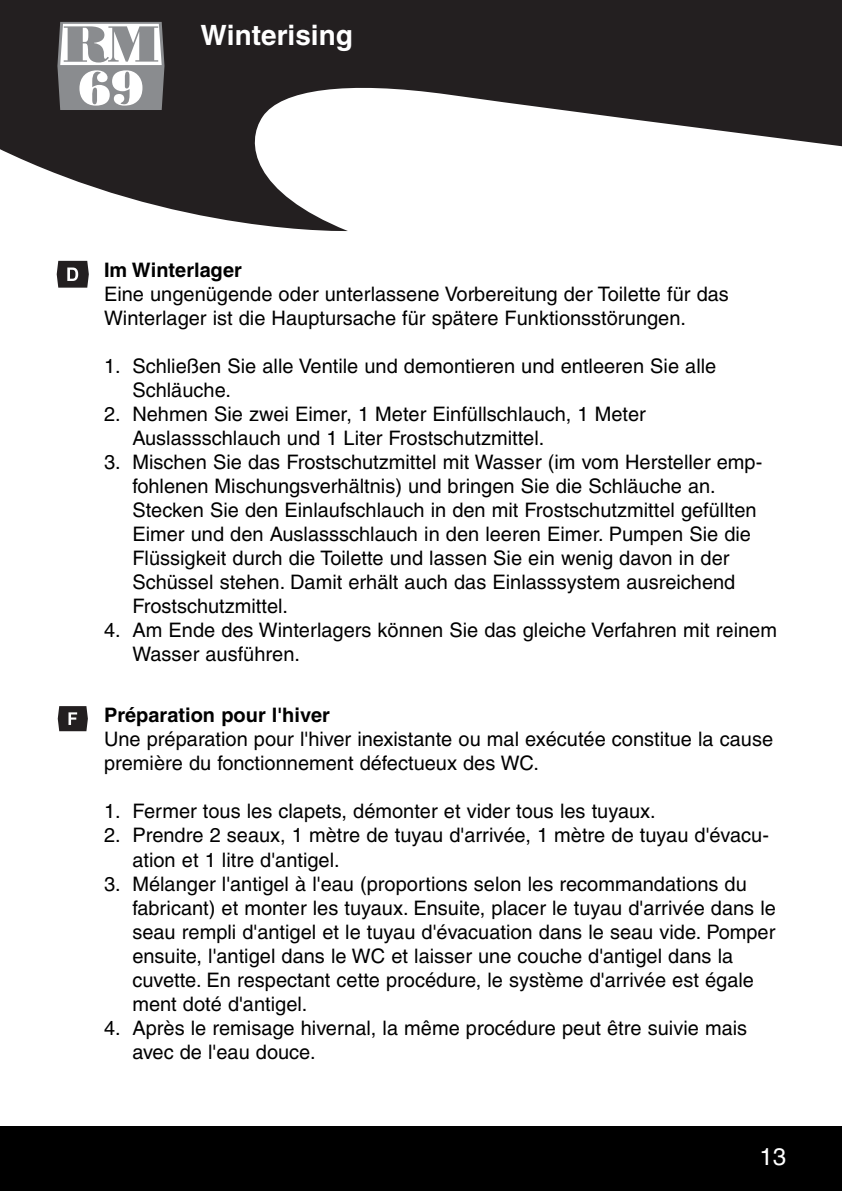
<style>
.page{position:relative;width:842px;height:1191px;background:#fff}
.page>*{position:absolute;margin:0;border:0;box-sizing:border-box;transform-origin:0 0}
.t1{font:700 28px "Helvetica";color:#fff}
.t2{font:24px "Helvetica";color:#fff}
.t3{font:20px/24px "Helvetica";color:#000}
.t4{font:700 20px "Helvetica";color:#000}
</style>
<div class="page">
<svg style="left:0;top:0;width:842px;height:232px;fill:#231f20"></svg>
<svg style="left:57px;top:22px;width:107px;height:88px"></svg>
<div style="left:0;top:1125px;width:842px;height:66px;background:#000"></div>
<svg style="left:57px;top:261px;width:32px;height:27px"></svg>
<div style="left:57px;top:706px;width:34px;height:28px;background:linear-gradient(to right,#fff,#fff)"></div>
<svg style="left:58px;top:706px;width:30px;height:25px"></svg>
<h1 class="t1" style="left:200px;top:24px;width:154px">Winterising</h1>
<p class="t4" style="left:104px;top:262px;width:139px">Im Winterlager</p>
<p class="t3" style="left:104px;top:284px;width:626px">Eine ungenügende oder unterlassene Vorbereitung der Toilette für das<br>Winterlager ist die Hauptursache für spätere Funktionsstörungen.</p>
<p class="t3" style="left:132px;top:356px;width:585px;text-indent:-28px">1. Schließen Sie alle Ventile und demontieren und entleeren Sie alle<br>Schläuche.</p>
<p class="t3" style="left:132px;top:404px;width:515px;text-indent:-28px">2. Nehmen Sie zwei Eimer, 1 Meter Einfüllschlauch, 1 Meter<br>Auslassschlauch und 1 Liter Frostschutzmittel.</p>
<p class="t3" style="left:132px;top:452px;width:631px;text-indent:-28px">3. Mischen Sie das Frostschutzmittel mit Wasser (im vom Hersteller emp&shy;fohlenen Mischungsverhältnis) und bringen Sie die Schläuche an.<br>Stecken Sie den Einlaufschlauch in den mit Frostschutzmittel gefüllten Eimer und den Auslassschlauch in den leeren Eimer. Pumpen Sie die Flüssigkeit durch die Toilette und lassen Sie ein wenig davon in der Schüssel stehen. Damit erhält auch das Einlasssystem ausreichend Frostschutzmittel.</p>
<p class="t3" style="left:132px;top:620px;width:646px;text-indent:-28px">4. Am Ende des Winterlagers können Sie das gleiche Verfahren mit reinem<br>Wasser ausführen.</p>
<p class="t4" style="left:104px;top:707px;width:227px">Préparation pour l'hiver</p>
<p class="t3" style="left:104px;top:729px;width:671px">Une préparation pour l'hiver inexistante ou mal exécutée constitue la cause première du fonctionnement défectueux des WC.</p>
<p class="t3" style="left:104px;top:801px;width:553px">1. Fermer tous les clapets, démonter et vider tous les tuyaux.</p>
<p class="t3" style="left:132px;top:825px;width:638px;text-indent:-28px">2. Prendre 2 seaux, 1 mètre de tuyau d'arrivée, 1 mètre de tuyau d'évacu&shy;ation et 1 litre d'antigel.</p>
<p class="t3" style="left:132px;top:873px;width:645px;text-indent:-28px">3. Mélanger l'antigel à l'eau (proportions selon les recommandations du fabricant) et monter les tuyaux. Ensuite, placer le tuyau d'arrivée dans le seau rempli d'antigel et le tuyau d'évacuation dans le seau vide. Pomper ensuite, l'antigel dans le WC et laisser une couche d'antigel dans la cuvette. En respectant cette procédure, le système d'arrivée est égale ment doté d'antigel.</p>
<p class="t3" style="left:132px;top:1017px;width:616px;text-indent:-28px">4. Après le remisage hivernal, la même procédure peut être suivie mais avec de l'eau douce.</p>
<p class="t2" style="left:759px;top:1147px;width:28px">13</p>
</div>
